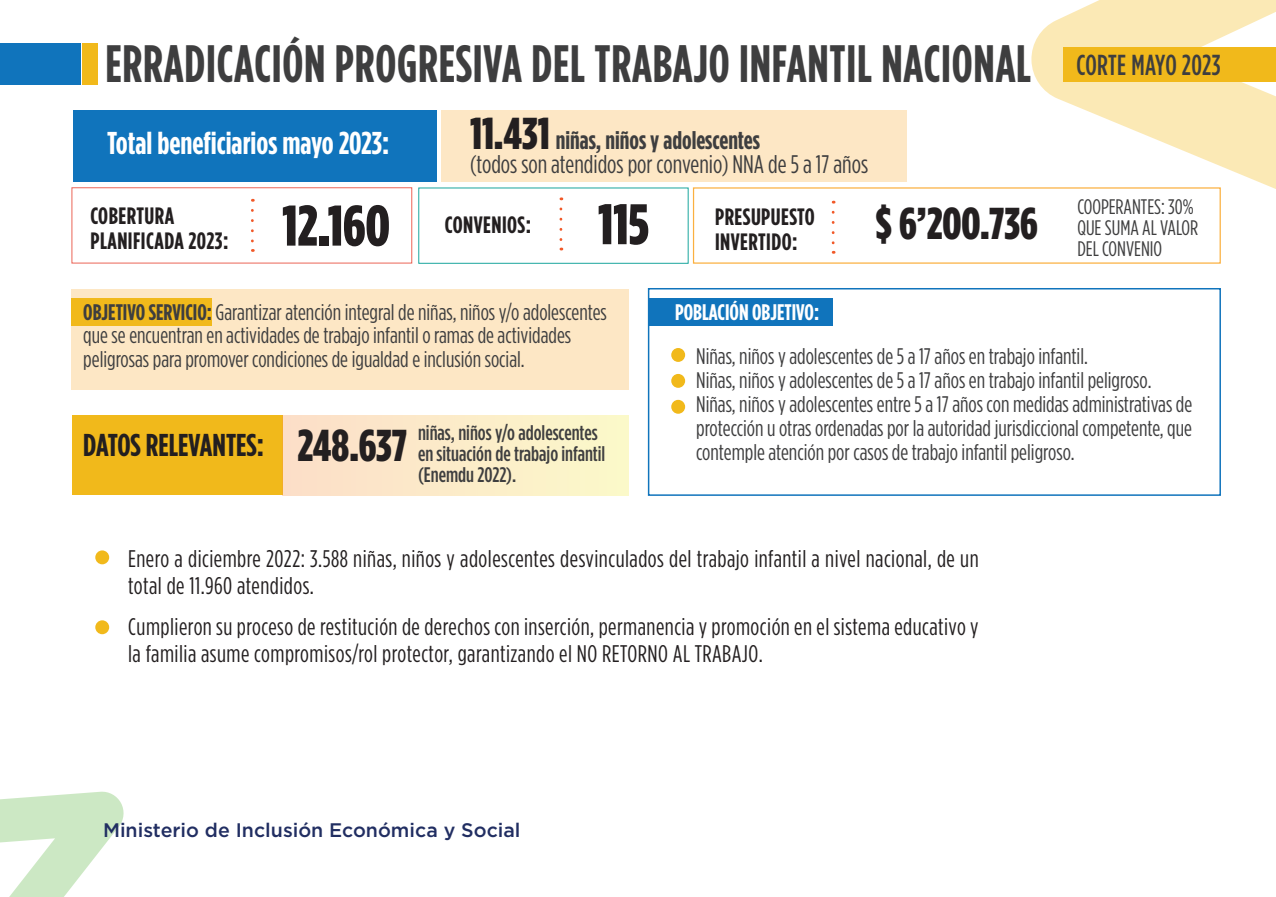
<style>
.page{position:relative;width:1276px;height:897px;background:#fff}
.page>*{position:absolute;margin:0;border:0;box-sizing:border-box;transform-origin:0 0}
.t1{font:900 57px "Gotham Cond";color:#231f20}
.t2{font:700 52.5px "Gotham Cond";letter-spacing:.015em;color:#3e3e3f;scale:.95 1}
.t3{font:900 44.55px "Gotham Cond";color:#231f20}
.t4{font:700 31.5px "Gotham Cond";color:#fff}
.t5{font:700 31.5px "Gotham Cond";color:#231f20}
.t6{font:25.35px/24px "Gotham Cond";color:#3e3e3f}
.t7{font:24px/27px "Gotham Cond";letter-spacing:.02em;color:#231f20}
.t8{font:700 23.7px/25.7px "Gotham Cond";letter-spacing:.02em;color:#231f20}
.t9{font:22.5px/24px "Gotham Cond";color:#3e3e3f}
.t10{font:700 22.5px "Gotham Cond";color:#fff}
.t11{font:500 21px/21px "Gotham Cond";color:#3e3e3f}
.t12{font:21px/21px "Gotham Cond";color:#3e3e3f}
.t13{font:500 19.5px "Gotham";color:#212e62}
.s1{font-weight:500;font-size:28.8px}
.s2{font-weight:900;font-size:44.55px;color:#231f20}
.s3{font-weight:700}
</style>
<div class="page">
<svg style="left:1031px;top:0;width:245px;height:220px;fill:#fbe9b5"></svg>
<div style="left:1063px;top:48px;width:213px;height:34px;background:#f1b91b"></div>
<div style="left:441px;top:110px;width:466px;height:71px;background:#fde7c5"></div>
<div style="left:71px;top:289px;width:557px;height:100px;background:#fde7c5"></div>
<div style="left:648px;top:288px;width:572px;height:207px;border:2px solid #1074bc"></div>
<svg style="left:0;top:791px;width:124px;height:105px"></svg>
<div style="left:0;top:43px;width:81px;height:42px;background:#1074bc"></div>
<div style="left:83px;top:43px;width:15px;height:42px;background:#f1b91b"></div>
<div style="left:72px;top:415px;width:211px;height:80px;background:#f1b91b"></div>
<div style="left:71px;top:298px;width:141px;height:28px;background:#f1b91b"></div>
<div style="left:648px;top:298px;width:185px;height:28px;background:#1074bc"></div>
<div style="left:73px;top:110px;width:364px;height:71px;background:#1074bc"></div>
<div style="left:71px;top:187px;width:341px;height:76px;border:1px solid #ec6457"></div>
<div style="left:283px;top:415px;width:345px;height:80px;background:linear-gradient(to right,#fcdec8,#fbf9c9)"></div>
<svg style="left:251px;top:210px;width:3px;height:42px"></svg>
<svg style="left:831px;top:212px;width:3px;height:42px"></svg>
<svg style="left:559px;top:209px;width:3px;height:41px"></svg>
<div style="left:418px;top:187px;width:270px;height:77px;border:1px solid #1aa69d"></div>
<div style="left:95px;top:550px;width:14px;height:14px;background:#f1b91b;border-radius:50%"></div>
<div style="left:671px;top:348px;width:14px;height:14px;background:#f1b91b;border-radius:50%"></div>
<div style="left:671px;top:374px;width:14px;height:14px;background:#f1b91b;border-radius:50%"></div>
<div style="left:671px;top:400px;width:14px;height:13px;background:#f1b91b;border-radius:50%"></div>
<div style="left:95px;top:620px;width:14px;height:14px;background:#f1b91b;border-radius:50%"></div>
<h2 class="t2" style="left:105px;top:33px;width:1175px">ERRADICACIÓN PROGRESIVA DEL TRABAJO INFANTIL NACIONAL <span class="s1">CORTE MAYO 2023</span></h2>
<h3 class="t4" style="left:107px;top:124px;width:284px">Total beneficiarios mayo 2023:</h3>
<p class="t6" style="left:470px;top:127px;width:399px"><span class="s2">11.431</span> <span class="s3">niñas, niños y adolescentes<br></span>(todos son atendidos por convenio) NNA de 5 a 17 años</p>
<p class="t8" style="left:715px;top:203px;width:101px">PRESUPUESTO<br>INVERTIDO:</p>
<p class="t12" style="left:1077px;top:196px;width:122px">COOPERANTES: 30%<br>QUE SUMA AL VALOR<br>DEL CONVENIO</p>
<h1 class="t1" style="left:598px;top:190px;width:53px">115</h1>
<p class="t8" style="left:90px;top:202px;width:139px">COBERTURA<br>PLANIFICADA 2023:</p>
<h3 class="t3" style="left:875px;top:197px;width:164px">$ 6’200.736</h3>
<h1 class="t1" style="left:282px;top:192px;width:109px">12.160</h1>
<p class="t8" style="left:445px;top:212px;width:88px">CONVENIOS:</p>
<p class="t9" style="left:83px;top:299px;width:525px"><span class="s3">OBJETIVO SERVICIO:</span> Garantizar atención integral de niñas, niños y/o adolescentes que se encuentran en actividades de trabajo infantil o ramas de actividades peligrosas para promover condiciones de igualdad e inclusión social.</p>
<h3 class="t5" style="left:83px;top:426px;width:182px">DATOS RELEVANTES:</h3>
<h3 class="t3" style="left:297px;top:418px;width:111px">248.637</h3>
<p class="t11" style="left:418px;top:422px;width:189px">niñas, niños y/o adolescentes en situación de trabajo infantil (Enemdu 2022).</p>
<p class="t10" style="left:675px;top:299px;width:145px">POBLACIÓN OBJETIVO:</p>
<p class="t9" style="left:696px;top:343px;width:497px">Niñas, niños y adolescentes de 5 a 17 años en trabajo infantil.<br>Niñas, niños y adolescentes de 5 a 17 años en trabajo infantil peligroso.<br>Niñas, niños y adolescentes entre 5 a 17 años con medidas administrativas de protección u otras ordenadas por la autoridad jurisdiccional competente, que contemple atención por casos de trabajo infantil peligroso.</p>
<p class="t7" style="left:128px;top:545px;width:852px">Enero a diciembre 2022: 3.588 niñas, niños y adolescentes desvinculados del trabajo infantil a nivel nacional, de un total de 11.960 atendidos.</p>
<p class="t7" style="left:128px;top:612px;width:852px">Cumplieron su proceso de restitución de derechos con inserción, permanencia y promoción en el sistema educativo y la familia asume compromisos/rol protector, garantizando el NO RETORNO AL TRABAJO.</p>
<p class="t13" style="left:103px;top:817px;width:419px">Ministerio de Inclusión Económica y Social</p>
</div>
